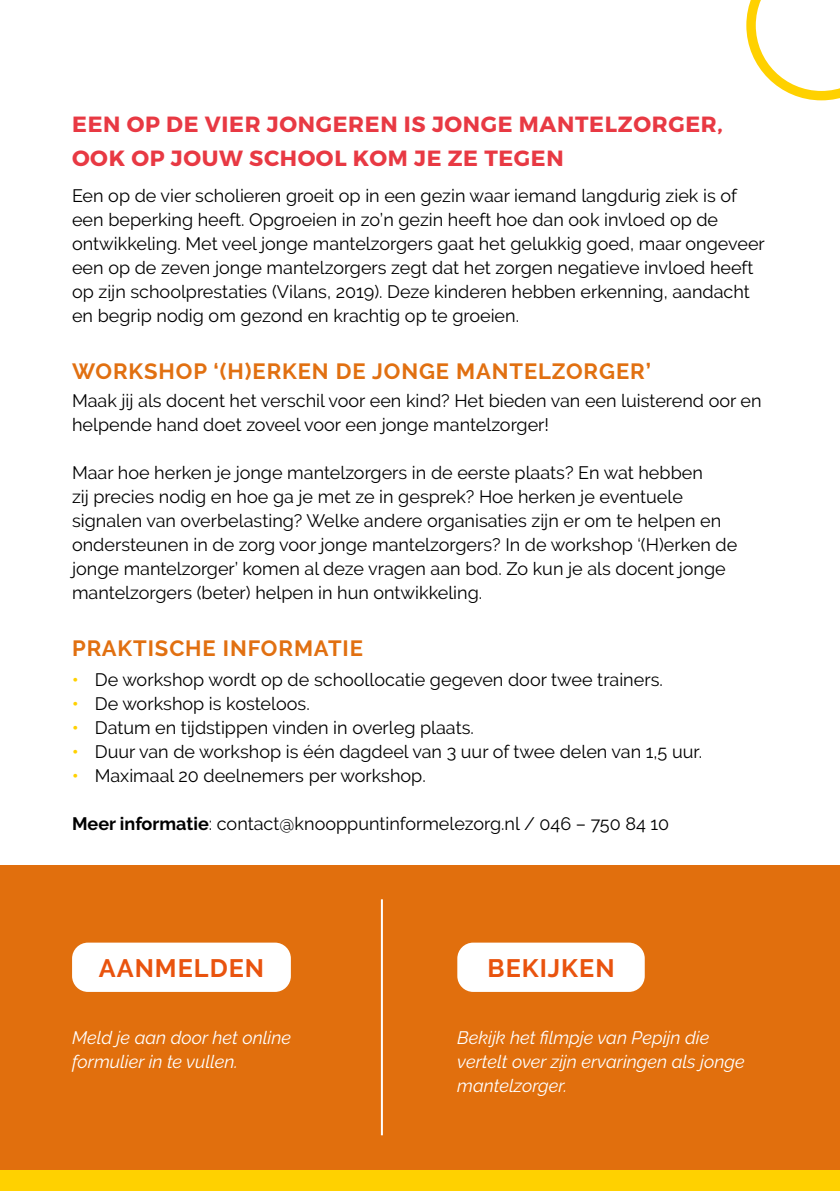
<style>
.page{position:relative;width:840px;height:1191px;background:#fff}
.page>*{position:absolute;margin:0;border:0;box-sizing:border-box;transform-origin:0 0}
.t1{font:700 25.2px "Raleway";letter-spacing:.04em;color:#e9530e}
.t2{font:700 22px/34px "Montserrat";letter-spacing:.03em;color:#e83943}
.t3{font:700 22px "Raleway";letter-spacing:.04em;color:#e17011}
.t4{font:18px/24px "Raleway";color:#000}
.t5{font:italic 18px/24px "Raleway";color:#fff}
.s1{font-weight:700;color:#ffd100}
.s2{font-weight:700}
</style>
<div class="page">
<svg style="left:746px;top:0;width:93px;height:100px"></svg>
<div style="left:0;top:1169px;width:839px;height:22px;background:#ffd100"></div>
<div style="left:0;top:865px;width:839px;height:304px;background:#e16f0d"></div>
<hr style="left:380px;top:899px;width:2px;height:236px;background:#fff">
<div style="left:72px;top:942px;width:219px;height:50px;background:#fff;border-radius:16px"></div>
<div style="left:457px;top:942px;width:187px;height:50px;background:#fff;border-radius:16px"></div>
<p class="t2" style="left:72px;top:107px;width:651px">EEN OP DE VIER JONGEREN IS JONGE MANTELZORGER,<br>OOK OP JOUW SCHOOL KOM JE ZE TEGEN</p>
<p class="t4" style="left:72px;top:184px;width:694px">Een op de vier scholieren groeit op in een gezin waar iemand langdurig ziek is of een beperking heeft. Opgroeien in zo’n gezin heeft hoe dan ook invloed op de ontwikkeling. Met veel jonge mantelzorgers gaat het gelukkig goed, maar ongeveer een op de zeven jonge mantelzorgers zegt dat het zorgen negatieve invloed heeft op zijn schoolprestaties (Vilans, 2019). Deze kinderen hebben erkenning, aandacht en begrip nodig om gezond en krachtig op te groeien.</p>
<p class="t3" style="left:72px;top:359px;width:580px">WORKSHOP ‘(H)ERKEN DE JONGE MANTELZORGER’</p>
<p class="t4" style="left:72px;top:389px;width:690px">Maak jij als docent het verschil voor een kind? Het bieden van een luisterend oor en helpende hand doet zoveel voor een jonge mantelzorger!</p>
<p class="t4" style="left:72px;top:461px;width:666px">Maar hoe herken je jonge mantelzorgers in de eerste plaats? En wat hebben<br>zij precies nodig en hoe ga je met ze in gesprek? Hoe herken je eventuele signalen van overbelasting? Welke andere organisaties zijn er om te helpen en ondersteunen in de zorg voor jonge mantelzorgers? In de workshop ‘(H)erken de jonge mantelzorger’ komen al deze vragen aan bod. Zo kun je als docent jonge mantelzorgers (beter) helpen in hun ontwikkeling.</p>
<p class="t3" style="left:72px;top:636px;width:292px">PRAKTISCHE INFORMATIE</p>
<p class="t4" style="left:72px;top:667px;width:592px"><span class="s1">•</span> De workshop wordt op de schoollocatie gegeven door twee trainers.</p>
<p class="t4" style="left:72px;top:691px;width:239px"><span class="s1">•</span> De workshop is kosteloos.</p>
<p class="t4" style="left:72px;top:715px;width:403px"><span class="s1">•</span> Datum en tijdstippen vinden in overleg plaats.</p>
<p class="t4" style="left:72px;top:739px;width:631px"><span class="s1">•</span> Duur van de workshop is één dagdeel van 3 uur of twee delen van 1,5 uur.</p>
<p class="t4" style="left:72px;top:763px;width:355px"><span class="s1">•</span> Maximaal 20 deelnemers per workshop.</p>
<p class="t4" style="left:72px;top:811px;width:598px"><span class="s2">Meer informatie</span>: contact@knooppuntinformelezorg.nl / 046 – 750 84 10</p>
<h1 class="t1" style="left:99px;top:954px;width:167px">AANMELDEN</h1>
<h1 class="t1" style="left:487px;top:954px;width:128px">BEKIJKEN</h1>
<p class="t5" style="left:72px;top:1025px;width:220px">Meld je aan door het online formulier in te vullen.</p>
<p class="t5" style="left:457px;top:1025px;width:289px">Bekijk het filmpje van Pepijn die vertelt over zijn ervaringen als jonge mantelzorger.</p>
</div>
